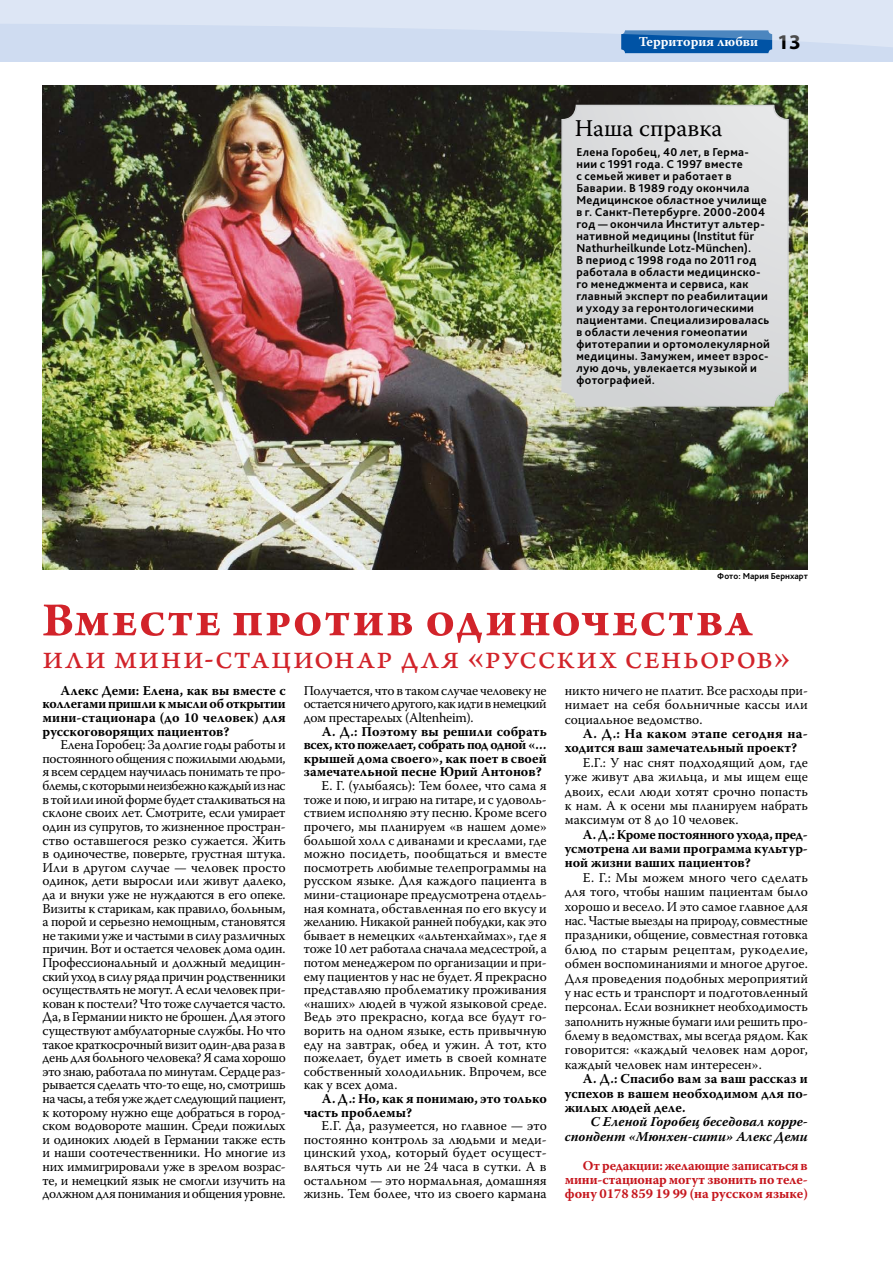
<style>
.page{position:relative;width:893px;height:1263px;background:#fff}
.page>*{position:absolute;margin:0;border:0;box-sizing:border-box;transform-origin:0 0}
.t1{font:700 50.55px "Arno Pro";letter-spacing:.025em;color:#d2232a}
.t2{font:34.5px "Arno Pro";letter-spacing:.035em;color:#d2232a}
.t3{font:24px "Warnock Pro";color:#000}
.t4{font:700 21px "Myriad Pro";color:#000}
.t5{font:13.5px/13.6px "Warnock Pro";color:#000;text-align:justify}
.t6{font:700 13.5px/13.6px "Warnock Pro";color:#000;text-align:justify}
.t7{font:700 13.5px/14.4px "Warnock Pro";color:#c6161d;text-align:justify}
.t8{font:italic 700 13.5px/14.4px "Warnock Pro";color:#000;text-align:right}
.t9{font:700 13.5px "Warnock Pro";color:#fff}
.t10{font:700 12px/12px "Bliss Pro";letter-spacing:.03em;color:#000}
.t11{font:700 9px "Bliss Pro";color:#000}
.s1{font-family:"Warnock Pro"}
</style>
<div class="page">
<img style="left:43px;top:85px;width:765px;height:484px">
<svg style="left:562px;top:105px;width:226px;height:301px;background:#d9dadb"></svg>
<div style="left:561px;top:105px;width:228px;height:302px;border:2px solid #fff;border-radius:14px"></div>
<svg style="left:0;top:0;width:893px;height:62px;background:#cad9ee"></svg>
<p class="t9" style="left:658px;top:33px;width:83px">Экскурсовод</p>
<h3 class="t4" style="left:777px;top:30px;width:25px">13</h3>
<p class="t9" style="left:639px;top:33px;width:121px">Террито ия любви</p>
<p class="t9" style="left:649px;top:33px;width:100px">Новая рубрика!</p>
<h3 class="t3" style="left:575px;top:114px;width:149px">Наша справка</h3>
<p class="t10" style="left:576px;top:146px;width:195px">Елена Горобец, 40 лет, в Герма&shy;нии с 1991 года. С 1997 вместе<br>с семьей живет и работает в<br>Баварии. В 1989 году окончила<br>Медицинское областное училище в г. Санкт-Петербурге. 2000-2004 год — окончила Институт альтер&shy;нативной медицины (Institut für<br>Nathurheilkunde Lotz-München).<br>В период с 1998 года по 2011 год работала в области медицинско&shy;го менеджмента и сервиса, как главный эксперт по реабилитации и уходу за геронтологическими пациентами. Специализировалась в области лечения гомеопатии фитотерапии и ортомолекулярной медицины. Замужем, имеет взрос&shy;лую дочь, увлекается музыкой и фотографией.</p>
<p class="t11" style="left:717px;top:571px;width:92px">Фото: Мария Бернхарт</p>
<h1 class="t1" style="left:43px;top:591px;width:711px">Вместе против одиночества</h1>
<h2 class="t2" style="left:43px;top:638px;width:750px">или мини-стационар для <span class="s1">«</span>русских сеньоров<span class="s1">»</span></h2>
<p class="t6" style="left:43px;top:683px;width:245px;text-indent:18px">Алекс Деми: Елена, как вы вместе с коллегами пришли к мысли об открытии мини-стационара (до 10 человек) для русскоговорящих пациентов?</p>
<p class="t5" style="left:43px;top:738px;width:245px;text-indent:18px">Елена Горобец: За долгие годы работы и постоянного общения с пожилыми людьми, я всем сердцем научилась понимать те про&shy;блемы, с которыми неизбежно каждый из нас в той или иной форме будет сталкиваться на склоне своих лет. Смотрите, если умирает один из супругов, то жизненное простран&shy;ство оставшегося резко сужается. Жить в одиночестве, поверьте, грустная штука.<br>Или в другом случае — человек просто одинок, дети выросли или живут далеко, да и внуки уже не нуждаются в его опеке.<br>Визиты к старикам, как правило, больным, а порой и серьезно немощным, становятся не такими уже и частыми в силу различных причин. Вот и остается человек дома один.<br>Профессиональный и должный медицин&shy;ский уход в силу ряда причин родственники осуществлять не могут. А если человек при&shy;кован к постели? Что тоже случается часто.<br>Да, в Германии никто не брошен. Для этого существуют амбулаторные службы. Но что такое краткосрочный визит один-два раза в день для больного человека? Я сама хорошо это знаю, работала по минутам. Сердце раз&shy;рывается сделать что-то еще, но, смотришь на часы, а тебя уже ждет следующий пациент, к которому нужно еще добраться в город&shy;ском водовороте машин. Среди пожилых и одиноких людей в Германии также есть и наши соотечественники. Но многие из них иммигрировали уже в зрелом возрас&shy;те, и немецкий язык не смогли изучить на должном для понимания и общения уровне.</p>
<p class="t5" style="left:304px;top:683px;width:245px">Получается, что в таком случае человеку не остается ничего другого, как идти в немецкий дом престарелых (Altenheim).</p>
<p class="t6" style="left:304px;top:724px;width:245px;text-indent:18px">А. Д.: Поэтому вы решили собрать всех, кто пожелает, собрать под одной «… крышей дома своего», как поет в своей замечательной песне Юрий Антонов?</p>
<p class="t5" style="left:304px;top:779px;width:245px;text-indent:18px">Е. Г. (улыбаясь): Тем более, что сама я тоже и пою, и играю на гитаре, и с удоволь&shy;ствием исполняю эту песню. Кроме всего прочего, мы планируем «в нашем доме» большой холл с диванами и креслами, где можно посидеть, пообщаться и вместе посмотреть любимые телепрограммы на русском языке. Для каждого пациента в мини-стационаре предусмотрена отдель&shy;ная комната, обставленная по его вкусу и желанию. Никакой ранней побудки, как это бывает в немецких «альтенхаймах», где я тоже 10 лет работала сначала медсестрой, а потом менеджером по организации и при&shy;ему пациентов у нас не будет. Я прекрасно представляю проблематику проживания «наших» людей в чужой языковой среде.<br>Ведь это прекрасно, когда все будут го&shy;ворить на одном языке, есть привычную еду на завтрак, обед и ужин. А тот, кто пожелает, будет иметь в своей комнате собственный холодильник. Впрочем, все как у всех дома.</p>
<p class="t6" style="left:304px;top:1091px;width:245px;text-indent:18px">А. Д.: Но, как я понимаю, это только часть проблемы?</p>
<p class="t5" style="left:304px;top:1119px;width:245px;text-indent:18px">Е.Г. Да, разумеется, но главное — это постоянно контроль за людьми и меди&shy;цинский уход, который будет осущест&shy;вляться чуть ли не 24 часа в сутки. А в остальном — это нормальная, домашняя жизнь. Тем более, что из своего кармана</p>
<p class="t5" style="left:565px;top:683px;width:245px;line-height:14.4px">никто ничего не платит. Все расходы при&shy;нимает на себя больничные кассы или социальное ведомство.</p>
<p class="t6" style="left:565px;top:726px;width:245px;line-height:14.4px;text-indent:18px">А. Д.: На каком этапе сегодня на&shy;ходится ваш замечательный проект?</p>
<p class="t5" style="left:565px;top:755px;width:245px;line-height:14.4px;text-indent:18px">Е.Г.: У нас снят подходящий дом, где уже живут два жильца, и мы ищем еще двоих, если люди хотят срочно попасть к нам. А к осени мы планируем набрать максимум от 8 до 10 человек.</p>
<p class="t6" style="left:565px;top:827px;width:245px;line-height:14.4px;text-indent:18px">А. Д.: Кроме постоянного ухода, пред&shy;усмотрена ли вами программа культур&shy;ной жизни ваших пациентов?</p>
<p class="t5" style="left:565px;top:870px;width:245px;line-height:14.4px;text-indent:18px">Е. Г.: Мы можем много чего сделать для того, чтобы нашим пациентам было хорошо и весело. И это самое главное для нас. Частые выезды на природу, совместные праздники, общение, совместная готовка блюд по старым рецептам, рукоделие, обмен воспоминаниями и многое другое.<br>Для проведения подобных мероприятий у нас есть и транспорт и подготовленный персонал. Если возникнет необходимость заполнить нужные бумаги или решить про&shy;блему в ведомствах, мы всегда рядом. Как говорится: «каждый человек нам дорог, каждый человек нам интересен».</p>
<p class="t6" style="left:565px;top:1071px;width:245px;line-height:14.4px;text-indent:18px">А. Д.: Спасибо вам за ваш рассказ и успехов в вашем необходимом для по&shy;жилых людей деле.</p>
<p class="t8" style="left:565px;top:1114px;width:245px">С Еленой Горобец беседовал корре&shy;спондент «Мюнхен-сити» Алекс Деми</p>
<p class="t7" style="left:565px;top:1158px;width:245px;text-indent:18px">От редакции: желающие записаться в мини-стационар могут звонить по теле&shy;фону 0178 859 19 99 (на русском языке)</p>
</div>
